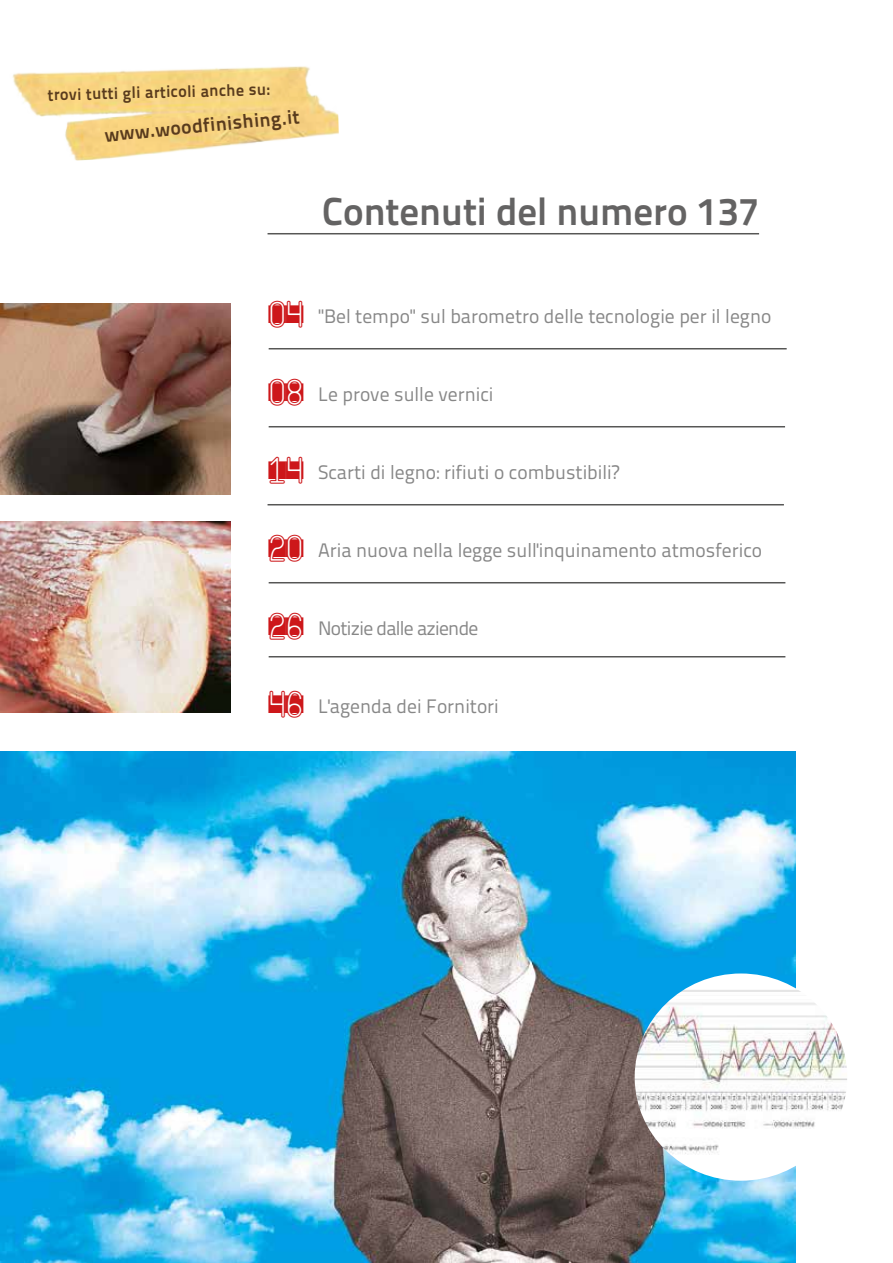
<style>
.page{position:relative;width:893px;height:1263px;background:#fff}
.page>*{position:absolute;margin:0;border:0;box-sizing:border-box;transform-origin:0 0}
.t1{font:700 39px "Titillium Text 22 L";color:#646363}
.t2{font:27px "Grudge BRK";color:#cd171a}
.t3{font:19.5px "Titillium Text 22 L";color:#878787}
.t4{font:700 19.5px "Titillium Text 22 L";color:#593b1d}
.t5{font:19.5px "Titillium Text 22 L";letter-spacing:-.035em;color:#878787}
.t6{font:700 16.5px "Titillium Text 22 L";color:#593b1d}
</style>
<div class="page">
<hr style="left:269px;top:348px;width:518px;height:1px;background:#575756">
<hr style="left:269px;top:426px;width:516px;height:1px;background:#575756">
<hr style="left:268px;top:504px;width:516px;height:1px;background:#575756">
<hr style="left:269px;top:582px;width:516px;height:1px;background:#575756">
<hr style="left:269px;top:656px;width:516px;height:1px;background:#575756">
<hr style="left:268px;top:233px;width:491px;height:1px;background:#575756">
<img style="left:12px;top:66px;width:327px;height:95px">
<img style="left:0;top:752px;width:795px;height:511px">
<img style="left:0;top:303px;width:231px;height:191px">
<img style="left:0;top:521px;width:231px;height:192px">
<img style="left:635px;top:973px;width:212px;height:208px">
<p class="t6" style="left:47px;top:83px;width:224px;rotate:-2deg">trovi tutti gli articoli anche su:</p>
<p class="t4" style="left:103px;top:121px;width:197px;rotate:-6deg">www.woodfinishing.it</p>
<h1 class="t1" style="left:322px;top:181px;width:438px">Contenuti del numero 137</h1>
<h2 class="t2" style="left:269px;top:300px;width:36px">04</h2>
<p class="t3" style="left:318px;top:301px;width:455px">"Bel tempo" sul barometro delle tecnologie per il legno</p>
<h2 class="t2" style="left:269px;top:378px;width:36px">08</h2>
<p class="t3" style="left:318px;top:379px;width:177px">Le prove sulle vernici</p>
<h2 class="t2" style="left:269px;top:456px;width:36px">14</h2>
<p class="t3" style="left:318px;top:457px;width:303px">Scarti di legno: rifiuti o combustibili?</p>
<h2 class="t2" style="left:269px;top:534px;width:36px">20</h2>
<p class="t3" style="left:318px;top:535px;width:446px">Aria nuova nella legge sull'inquinamento atmosferico</p>
<h2 class="t2" style="left:269px;top:612px;width:36px">26</h2>
<p class="t5" style="left:318px;top:613px;width:162px">Notizie dalle aziende</p>
<h2 class="t2" style="left:269px;top:690px;width:36px">46</h2>
<p class="t3" style="left:318px;top:691px;width:182px">L'agenda dei Fornitori</p>
</div>
